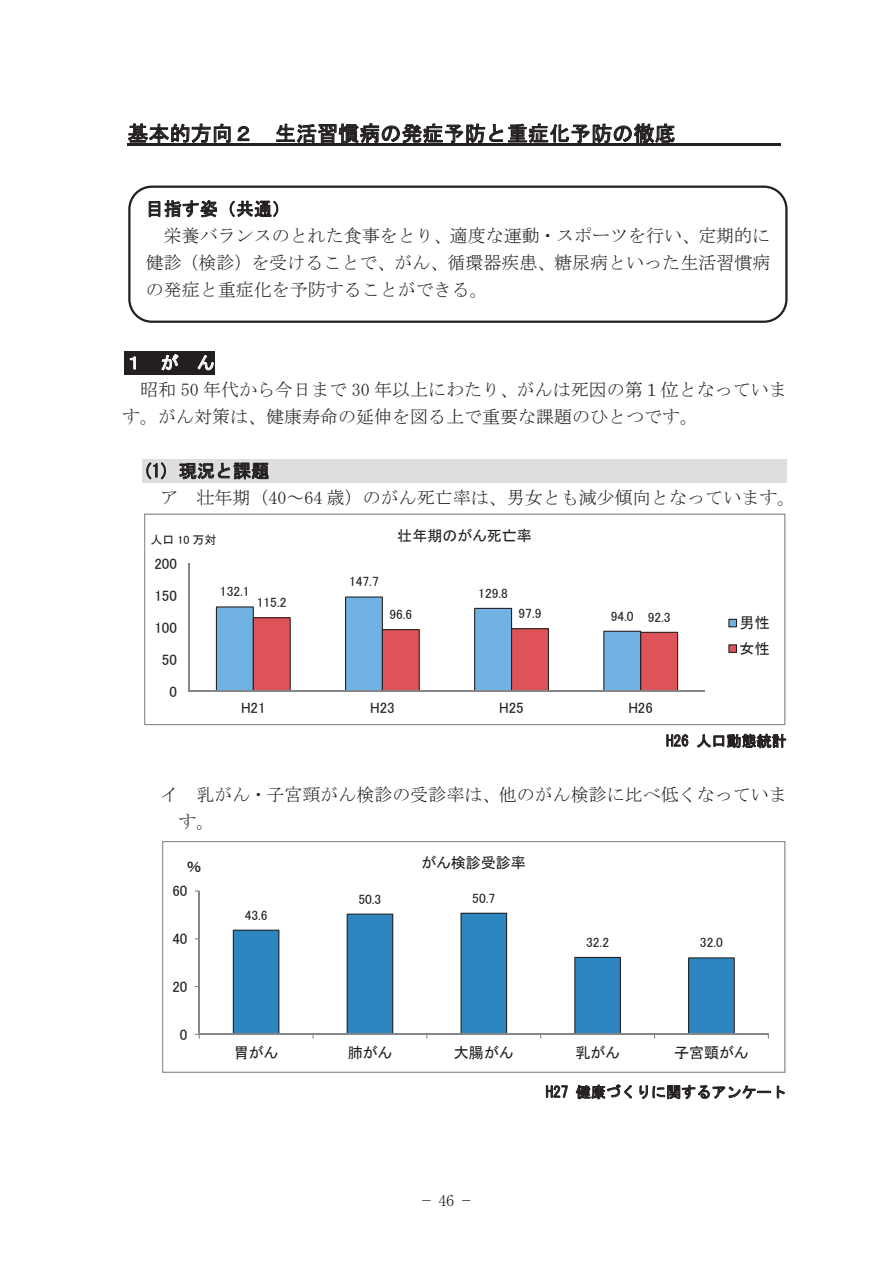
<style>
.page{position:relative;width:893px;height:1263px;background:#fff}
.page>*{position:absolute;margin:0;border:0;box-sizing:border-box;transform-origin:0 0}
.t1{font:21px "MS Gothic";letter-spacing:.005em;color:#231f20}
.t2{font:18px/27px "MS Mincho";color:#231f20}
.t3{font:18px "MS Gothic";letter-spacing:.005em;color:#231f20}
.t4{font:18px "MS Gothic";color:#fff}
.t5{font:15px "MS P Gothic";color:#231f20}
.t6{font:15px/25.5px "MS Gothic";color:#231f20}
.t7{font:300 15px "Ryumin Pr 6 N";color:#231f20}
.t8{font:13.5px "MS P Gothic";color:#231f20}
.t9{font:12px "MS P Gothic";color:#231f20}
</style>
<div class="page">
<svg style="left:128px;top:123px;width:103px;height:21px"></svg>
<svg style="left:238px;top:126px;width:11px;height:15px"></svg>
<svg style="left:276px;top:123px;width:399px;height:21px"></svg>
<hr style="left:127px;top:144px;width:654px;height:2px;background:#231f20">
<div style="left:125px;top:351px;width:90px;height:23px;background:#231f20"></div>
<svg style="left:130px;top:356px;width:6px;height:13px"></svg>
<svg style="left:161px;top:354px;width:18px;height:16px"></svg>
<svg style="left:198px;top:355px;width:16px;height:15px"></svg>
<div style="left:143px;top:459px;width:644px;height:23px;background:#dedede"></div>
<svg style="left:146px;top:462px;width:20px;height:17px"></svg>
<svg style="left:179px;top:463px;width:90px;height:20px"></svg>
<svg style="left:666px;top:734px;width:22px;height:12px"></svg>
<svg style="left:697px;top:734px;width:89px;height:15px"></svg>
<svg style="left:546px;top:1085px;width:22px;height:13px"></svg>
<svg style="left:576px;top:1084px;width:56px;height:15px"></svg>
<svg style="left:640px;top:1085px;width:131px;height:14px"></svg>
<svg style="left:777px;top:1086px;width:8px;height:12px"></svg>
<svg style="left:144px;top:514px;width:641px;height:211px"></svg>
<svg style="left:162px;top:841px;width:623px;height:232px"></svg>
<div style="left:128px;top:186px;width:659px;height:137px;border:2px solid #231f20;border-radius:22px"></div>
<svg style="left:149px;top:200px;width:68px;height:17px"></svg>
<svg style="left:230px;top:200px;width:48px;height:17px"></svg>
<p class="t1" style="left:127px;top:123px;width:549px">基本的方向２ 生活習慣病の発症予防と重症化予防の徹底</p>
<p class="t3" style="left:146px;top:200px;width:146px">目指す姿（共通）</p>
<p class="t2" style="left:146px;top:222px;width:626px;text-align:justify;text-indent:18px">栄養バランスのとれた食事をとり、適度な運動・スポーツを行い、定期的に健診（検診）を受けることで、がん、循環器疾患、糖尿病といった生活習慣病の発症と重症化を予防することができる。</p>
<p class="t4" style="left:125px;top:354px;width:92px">１ が ん</p>
<p class="t2" style="left:122px;top:376px;width:666px;text-indent:18px">昭和 50 年代から今日まで 30 年以上にわたり、がんは死因の第１位となっています。がん対策は、健康寿命の延伸を図る上で重要な課題のひとつです。</p>
<p class="t3" style="left:143px;top:462px;width:128px">(1) 現況と課題</p>
<p class="t2" style="left:160px;top:484px;width:637px">ア 壮年期（40～64 歳）のがん死亡率は、男女とも減少傾向となっています。</p>
<p class="t9" style="left:150px;top:534px;width:67px">人口 10 万対</p>
<p class="t5" style="left:154px;top:556px;width:24px">200</p>
<p class="t5" style="left:154px;top:588px;width:24px">150</p>
<p class="t5" style="left:154px;top:620px;width:24px">100</p>
<p class="t5" style="left:162px;top:652px;width:16px">50</p>
<p class="t5" style="left:169px;top:684px;width:9px">0</p>
<p class="t8" style="left:220px;top:585px;width:31px">132.1</p>
<p class="t8" style="left:257px;top:595px;width:31px">115.2</p>
<p class="t5" style="left:397px;top:528px;width:136px">壮年期のがん死亡率</p>
<p class="t8" style="left:349px;top:575px;width:31px">147.7</p>
<p class="t8" style="left:478px;top:586px;width:31px">129.8</p>
<p class="t8" style="left:389px;top:607px;width:24px">96.6</p>
<p class="t8" style="left:519px;top:606px;width:24px">97.9</p>
<p class="t8" style="left:648px;top:610px;width:24px">92.3</p>
<p class="t8" style="left:611px;top:609px;width:24px">94.0</p>
<p class="t5" style="left:241px;top:700px;width:26px">H21</p>
<p class="t5" style="left:370px;top:700px;width:26px">H23</p>
<p class="t5" style="left:499px;top:700px;width:26px">H25</p>
<p class="t5" style="left:628px;top:700px;width:26px">H26</p>
<p class="t6" style="left:740px;top:610px;width:32px">男性女性</p>
<p class="t6" style="left:666px;top:728px;width:122px">H26 人口動態統計</p>
<p class="t2" style="left:178px;top:781px;width:610px;text-indent:-18px">イ 乳がん・子宮頸がん検診の受診率は、他のがん検診に比べ低くなっています。</p>
<p class="t5" style="left:187px;top:859px;width:17px">％</p>
<p class="t5" style="left:172px;top:883px;width:16px">60</p>
<p class="t5" style="left:172px;top:931px;width:16px">40</p>
<p class="t5" style="left:172px;top:979px;width:16px">20</p>
<p class="t5" style="left:180px;top:1027px;width:9px">0</p>
<p class="t5" style="left:421px;top:855px;width:106px">がん検診受診率</p>
<p class="t8" style="left:245px;top:908px;width:24px">43.6</p>
<p class="t8" style="left:358px;top:892px;width:24px">50.3</p>
<p class="t8" style="left:472px;top:891px;width:24px">50.7</p>
<p class="t8" style="left:586px;top:935px;width:24px">32.2</p>
<p class="t8" style="left:700px;top:935px;width:24px">32.0</p>
<p class="t5" style="left:234px;top:1045px;width:46px">胃がん</p>
<p class="t5" style="left:348px;top:1045px;width:46px">肺がん</p>
<p class="t5" style="left:454px;top:1045px;width:61px">大腸がん</p>
<p class="t5" style="left:575px;top:1045px;width:46px">乳がん</p>
<p class="t5" style="left:674px;top:1045px;width:76px">子宮頸がん</p>
<p class="t6" style="left:546px;top:1079px;width:242px">H27 健康づくりに関するアンケート</p>
<p class="t7" style="left:419px;top:1188px;width:56px">－ 46 －</p>
</div>
